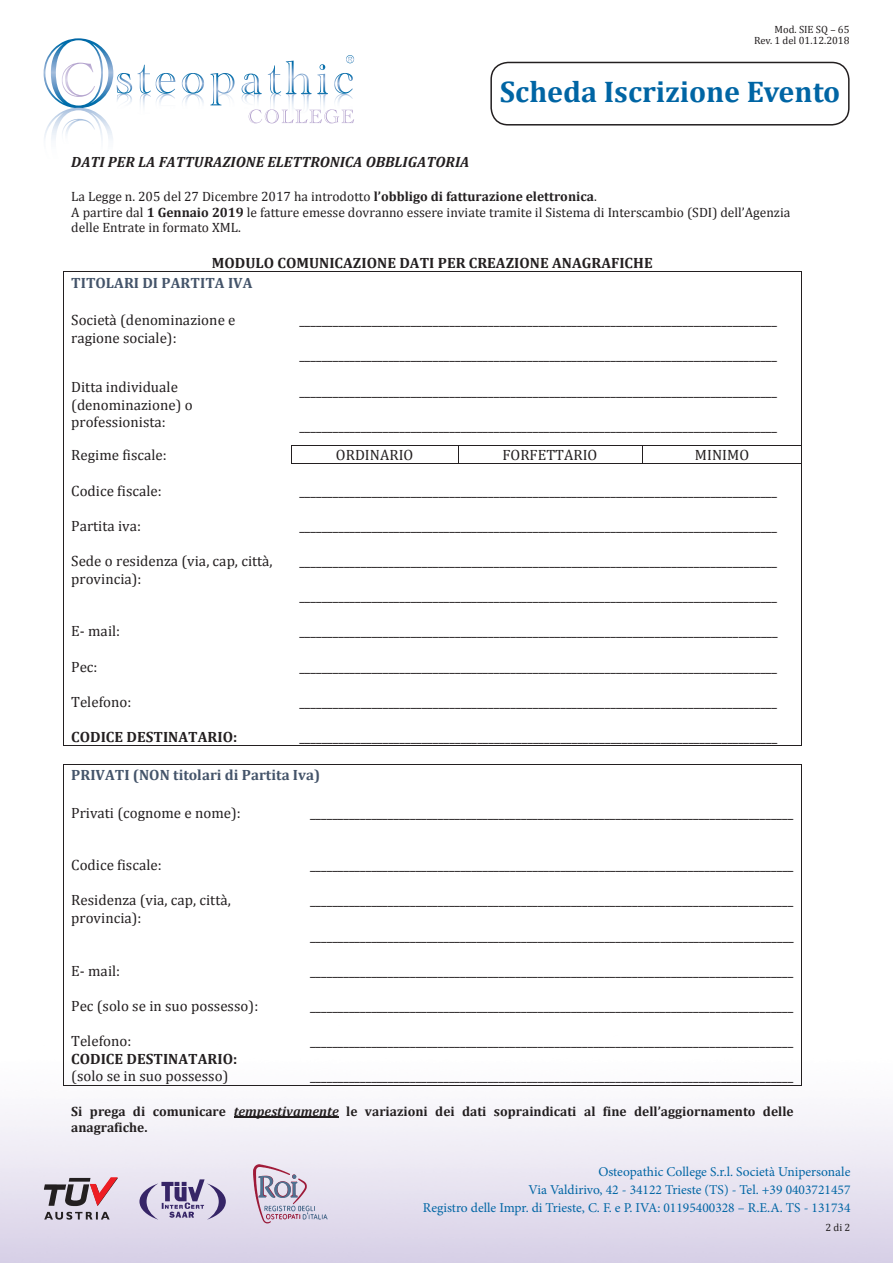
<style>
.page{position:relative;width:893px;height:1263px;background:#fff}
.page>*{position:absolute;margin:0;border:0;box-sizing:border-box;transform-origin:0 0}
.Normale{font:700 30px "Cambria";color:#0065a4}
.t1{font:15px/17.7px "Cambria";color:#231f20}
.t2{font:700 15px/20.1px "Cambria";color:#231f20}
.t3{font:italic 700 15px "Cambria";color:#231f20}
.t4{font:700 15px "Cambria";color:#44546a}
.t5{font:13.5px/15.9px "Cambria";color:#231f20}
.t6{font:13.5px "Minion Pro";color:#0065a4}
.t7{font:700 13.5px/15.9px "Cambria";color:#231f20}
.Normale-2{font:10.5px "Cambria";color:#231f20}
.s1{font-weight:700}
.s2{color:#44546a}
.s3{font-style:italic}
</style>
<div class="page">
<img style="left:0;top:964px;width:893px;height:299px">
<svg style="left:138px;top:65px;width:37px;height:42px"></svg>
<svg style="left:182px;top:73px;width:22px;height:31px"></svg>
<svg style="left:210px;top:73px;width:25px;height:33px"></svg>
<svg style="left:242px;top:55px;width:112px;height:69px"></svg>
<svg style="left:44px;top:38px;width:88px;height:102px"></svg>
<div style="left:490px;top:62px;width:360px;height:64px;border:2px solid #231f20;border-radius:17px"></div>
<img style="left:248px;top:1163px;width:89px;height:65px">
<img style="left:258px;top:1174px;width:40px;height:24px">
<img style="left:264px;top:1205px;width:37px;height:7px">
<img style="left:301px;top:1205px;width:26px;height:16px">
<img style="left:33px;top:1166px;width:95px;height:57px">
<img style="left:90px;top:1176px;width:38px;height:33px">
<svg style="left:139px;top:1179px;width:87px;height:41px;background:#b2a9c7"></svg>
<hr style="left:64px;top:271px;width:227px;height:1px;background:#231f20">
<hr style="left:292px;top:271px;width:510px;height:1px;background:#231f20">
<svg style="left:63px;top:271px;width:1px;height:22px"></svg>
<hr style="left:63px;top:293px;width:1px;height:71px;background:#231f20">
<hr style="left:802px;top:293px;width:1px;height:71px;background:#231f20">
<hr style="left:63px;top:364px;width:1px;height:81px;background:#231f20">
<hr style="left:802px;top:364px;width:1px;height:81px;background:#231f20">
<hr style="left:292px;top:445px;width:166px;height:1px;background:#231f20">
<hr style="left:458px;top:445px;width:184px;height:1px;background:#231f20">
<hr style="left:643px;top:445px;width:159px;height:1px;background:#231f20">
<svg style="left:63px;top:445px;width:1px;height:19px"></svg>
<svg style="left:291px;top:445px;width:1px;height:19px"></svg>
<hr style="left:292px;top:463px;width:166px;height:1px;background:#231f20">
<svg style="left:458px;top:446px;width:1px;height:17px"></svg>
<hr style="left:458px;top:463px;width:184px;height:1px;background:#231f20">
<svg style="left:642px;top:445px;width:1px;height:19px"></svg>
<hr style="left:643px;top:463px;width:159px;height:1px;background:#231f20">
<hr style="left:63px;top:464px;width:1px;height:35px;background:#231f20">
<hr style="left:802px;top:464px;width:1px;height:35px;background:#231f20">
<hr style="left:63px;top:499px;width:1px;height:35px;background:#231f20">
<hr style="left:802px;top:499px;width:1px;height:35px;background:#231f20">
<hr style="left:63px;top:534px;width:1px;height:71px;background:#231f20">
<hr style="left:802px;top:534px;width:1px;height:71px;background:#231f20">
<hr style="left:63px;top:605px;width:1px;height:35px;background:#231f20">
<hr style="left:802px;top:605px;width:1px;height:35px;background:#231f20">
<hr style="left:63px;top:640px;width:1px;height:35px;background:#231f20">
<hr style="left:802px;top:640px;width:1px;height:35px;background:#231f20">
<hr style="left:63px;top:675px;width:1px;height:35px;background:#231f20">
<hr style="left:802px;top:675px;width:1px;height:35px;background:#231f20">
<hr style="left:63px;top:710px;width:1px;height:35px;background:#231f20">
<hr style="left:64px;top:745px;width:227px;height:1px;background:#231f20">
<hr style="left:291px;top:745px;width:511px;height:1px;background:#231f20">
<hr style="left:802px;top:710px;width:1px;height:35px;background:#231f20">
<hr style="left:64px;top:764px;width:738px;height:1px;background:#231f20">
<svg style="left:63px;top:764px;width:1px;height:22px"></svg>
<hr style="left:63px;top:786px;width:1px;height:52px;background:#231f20">
<hr style="left:802px;top:786px;width:1px;height:52px;background:#231f20">
<hr style="left:63px;top:838px;width:1px;height:36px;background:#231f20">
<hr style="left:802px;top:838px;width:1px;height:36px;background:#231f20">
<hr style="left:63px;top:874px;width:1px;height:70px;background:#231f20">
<hr style="left:802px;top:874px;width:1px;height:70px;background:#231f20">
<hr style="left:63px;top:944px;width:1px;height:35px;background:#231f20">
<hr style="left:802px;top:944px;width:1px;height:35px;background:#231f20">
<hr style="left:63px;top:979px;width:1px;height:35px;background:#231f20">
<hr style="left:802px;top:979px;width:1px;height:35px;background:#231f20">
<hr style="left:63px;top:1014px;width:1px;height:36px;background:#231f20">
<hr style="left:802px;top:1014px;width:1px;height:36px;background:#231f20">
<hr style="left:63px;top:1050px;width:1px;height:35px;background:#231f20">
<hr style="left:64px;top:1085px;width:238px;height:1px;background:#231f20">
<hr style="left:301px;top:1085px;width:501px;height:1px;background:#231f20">
<hr style="left:802px;top:1050px;width:1px;height:35px;background:#231f20">
<hr style="left:234px;top:1116px;width:105px;height:1px;background:#231f20">
<p class="Normale-2" style="left:775px;top:23px;width:76px">Mod. SIE SQ – 65</p>
<p class="Normale-2" style="left:754px;top:34px;width:97px">Rev. 1 del 01.12.2018</p>
<p class="Normale" style="left:500px;top:74px;width:342px">Scheda Iscrizione Evento</p>
<p class="t3" style="left:71px;top:151px;width:399px">DATI PER LA FATTURAZIONE ELETTRONICA OBBLIGATORIA</p>
<p class="t5" style="left:71px;top:188px;width:721px">La Legge n. 205 del 27 Dicembre 2017 ha introdotto <span class="s1">l’obbligo di fatturazione elettronica</span>.<br>A partire dal <span class="s1">1 Gennaio 2019</span> le fatture emesse dovranno essere inviate tramite il Sistema di Interscambio (SDI) dell’Agenzia delle Entrate in formato XML.</p>
<p class="t2" style="left:71px;top:252px;width:583px;text-indent:140px">MODULO COMUNICAZIONE DATI PER CREAZIONE ANAGRAFICHE<br><span class="s2">TITOLARI DI PARTITA IVA</span></p>
<p class="t1" style="left:71px;top:311px;width:166px">Società (denominazione e ragione sociale):</p>
<p class="t1" style="left:299px;top:311px;width:479px">______________________________________________________________________________________</p>
<p class="t1" style="left:299px;top:346px;width:479px">______________________________________________________________________________________</p>
<p class="t1" style="left:71px;top:378px;width:123px">Ditta individuale (denominazione) o professionista:</p>
<p class="t1" style="left:299px;top:382px;width:479px">______________________________________________________________________________________</p>
<p class="t1" style="left:299px;top:417px;width:479px">______________________________________________________________________________________</p>
<p class="t1" style="left:71px;top:446px;width:97px">Regime fiscale:</p>
<p class="t1" style="left:336px;top:446px;width:79px">ORDINARIO</p>
<p class="t1" style="left:502px;top:446px;width:96px">FORFETTARIO</p>
<p class="t1" style="left:695px;top:446px;width:56px">MINIMO</p>
<p class="t1" style="left:71px;top:482px;width:92px">Codice fiscale:</p>
<p class="t1" style="left:299px;top:482px;width:479px">______________________________________________________________________________________</p>
<p class="t1" style="left:71px;top:517px;width:71px">Partita iva:</p>
<p class="t1" style="left:299px;top:517px;width:479px">______________________________________________________________________________________</p>
<p class="t1" style="left:71px;top:552px;width:203px">Sede o residenza (via, cap, città, provincia):</p>
<p class="t1" style="left:299px;top:552px;width:479px">______________________________________________________________________________________</p>
<p class="t1" style="left:299px;top:587px;width:479px">______________________________________________________________________________________</p>
<p class="t1" style="left:71px;top:622px;width:50px">E- mail:</p>
<p class="t1" style="left:299px;top:622px;width:480px">______________________________________________________________________________________</p>
<p class="t1" style="left:71px;top:658px;width:28px">Pec:</p>
<p class="t1" style="left:299px;top:658px;width:479px">______________________________________________________________________________________</p>
<p class="t1" style="left:71px;top:693px;width:62px">Telefono:</p>
<p class="t1" style="left:299px;top:693px;width:479px">______________________________________________________________________________________</p>
<p class="t2" style="left:71px;top:726px;width:168px">CODICE DESTINATARIO:</p>
<p class="t1" style="left:299px;top:728px;width:479px">______________________________________________________________________________________</p>
<p class="t4" style="left:71px;top:765px;width:250px">PRIVATI (NON titolari di Partita Iva)</p>
<p class="t1" style="left:71px;top:803px;width:171px">Privati (cognome e nome):</p>
<p class="t1" style="left:310px;top:803px;width:485px">_______________________________________________________________________________________</p>
<p class="t1" style="left:71px;top:856px;width:92px">Codice fiscale:</p>
<p class="t1" style="left:310px;top:856px;width:485px">_______________________________________________________________________________________</p>
<p class="t1" style="left:71px;top:891px;width:161px">Residenza (via, cap, città, provincia):</p>
<p class="t1" style="left:310px;top:891px;width:485px">_______________________________________________________________________________________</p>
<p class="t1" style="left:310px;top:927px;width:485px">_______________________________________________________________________________________</p>
<p class="t1" style="left:71px;top:962px;width:50px">E- mail:</p>
<p class="t1" style="left:310px;top:962px;width:485px">_______________________________________________________________________________________</p>
<p class="t1" style="left:71px;top:997px;width:189px">Pec (solo se in suo possesso):</p>
<p class="t1" style="left:310px;top:997px;width:485px">_______________________________________________________________________________________</p>
<p class="t1" style="left:71px;top:1032px;width:62px">Telefono:</p>
<p class="t1" style="left:310px;top:1032px;width:485px">_______________________________________________________________________________________</p>
<p class="t1" style="left:71px;top:1050px;width:168px"><span class="s1">CODICE DESTINATARIO: </span>(solo se in suo possesso)</p>
<p class="t1" style="left:310px;top:1067px;width:485px">_______________________________________________________________________________________</p>
<p class="t7" style="left:71px;top:1103px;width:724px">Si prega di comunicare <span class="s3">tempestivamente</span> le variazioni dei dati sopraindicati al fine dell’aggiornamento delle anagrafiche.</p>
<p class="t6" style="left:598px;top:1162px;width:254px">Osteopathic College S.r.l. Società Unipersonale</p>
<p class="t6" style="left:529px;top:1180px;width:323px">Via Valdirivo, 42 - 34122 Trieste (TS) - Tel. +39 0403721457</p>
<p class="t6" style="left:423px;top:1198px;width:429px">Registro delle Impr. di Trieste, C. F. e P. IVA: 01195400328 – R.E.A. TS - 131734</p>
<p class="Normale-2" style="left:825px;top:1221px;width:27px">2 di 2</p>
</div>
